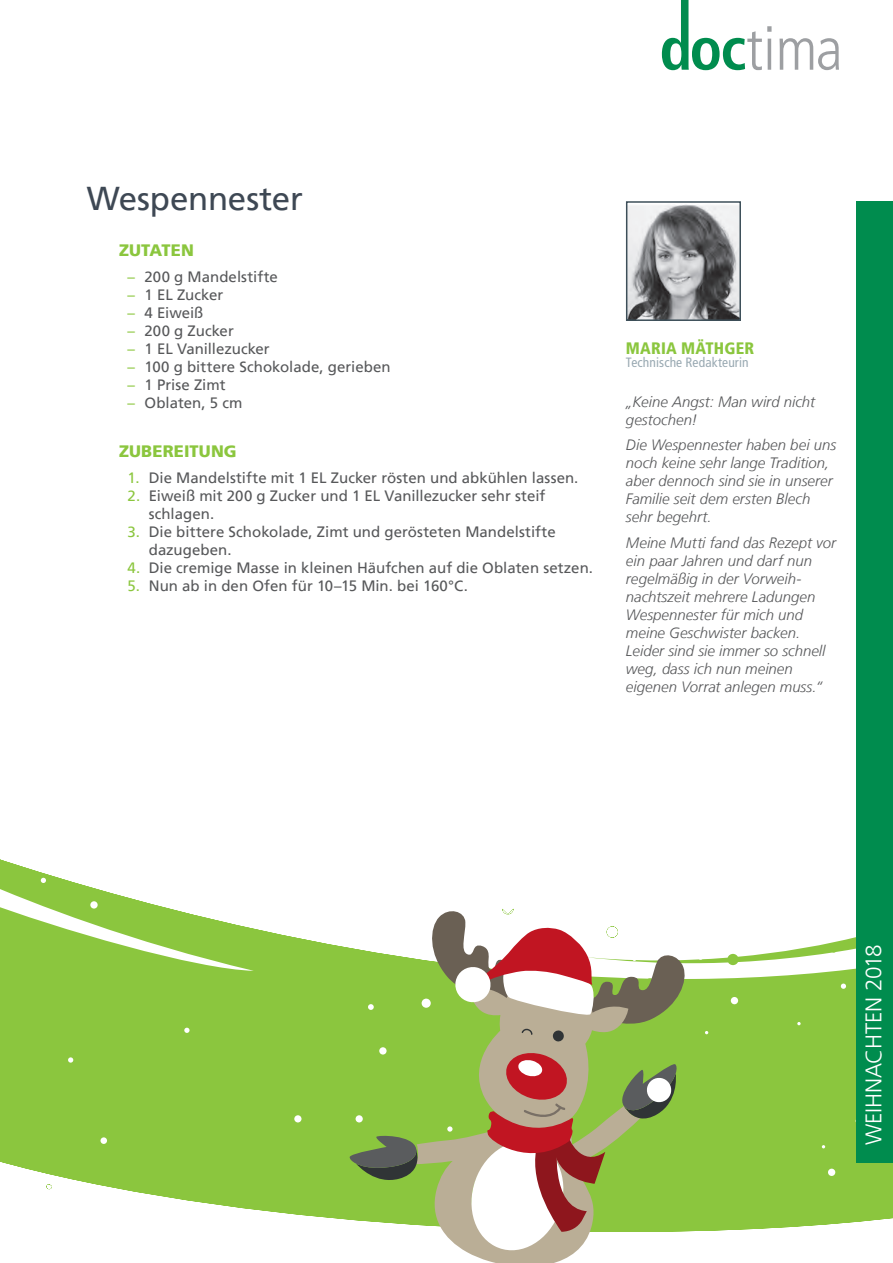
<style>
.page{position:relative;width:893px;height:1263px;background:#fff}
.page>*{position:absolute;margin:0;border:0;box-sizing:border-box;transform-origin:0 0}
.t1{font:33px "Frutiger LT";letter-spacing:-.01em;color:#3e4854}
.t2{font:300 22.5px "Frutiger LT";letter-spacing:-.015em;color:#fff}
.t3{font:900 16.5px "Frutiger LT";letter-spacing:.005em;color:#8bc63e}
.t4{font:900 condensed 16.5px "Frutiger LT";letter-spacing:.015em;color:#8bc63e}
.t5{font:15px/18px "Frutiger LT";color:#57585a}
.t6{font:italic 300 15px/18px "Frutiger LT45";color:#57585a}
.t7{font:condensed 13.5px "Frutiger LT";letter-spacing:.01em;color:#99a9b2}
.s1{color:#8bc63e}
</style>
<div class="page">
<svg style="left:662px;top:0;width:109px;height:70px"></svg>
<hr style="left:768px;top:39px;width:3px;height:31px;background:#9d9fa2">
<svg style="left:779px;top:38px;width:60px;height:32px"></svg>
<div style="left:0;top:979px;width:856px;height:117px;background:#8bc63e"></div>
<svg style="left:0;top:859px;width:856px;height:120px"></svg>
<svg style="left:824px;top:964px;width:5px;height:5px"></svg>
<svg style="left:841px;top:983px;width:5px;height:6px"></svg>
<svg style="left:698px;top:954px;width:5px;height:6px"></svg>
<div style="left:774px;top:925px;width:7px;height:7px;background:#fff;border-radius:50%"></div>
<svg style="left:797px;top:1022px;width:4px;height:3px"></svg>
<svg style="left:780px;top:960px;width:4px;height:3px"></svg>
<div style="left:719px;top:940px;width:8px;height:8px;background:#fff;border-radius:50%"></div>
<div style="left:695px;top:907px;width:8px;height:7px;background:#fff;border-radius:50%"></div>
<div style="left:731px;top:997px;width:7px;height:7px;background:#fff;border-radius:50%"></div>
<svg style="left:184px;top:1028px;width:6px;height:5px"></svg>
<svg style="left:68px;top:1057px;width:5px;height:6px"></svg>
<svg style="left:840px;top:920px;width:5px;height:5px"></svg>
<svg style="left:751px;top:907px;width:5px;height:5px"></svg>
<div style="left:628px;top:891px;width:7px;height:7px;background:#fff;border-radius:50%"></div>
<div style="left:633px;top:906px;width:9px;height:9px;background:#fff;border-radius:50%"></div>
<svg style="left:844px;top:906px;width:5px;height:6px"></svg>
<div style="left:220px;top:859px;width:7px;height:7px;background:#fff;border-radius:50%"></div>
<svg style="left:721px;top:894px;width:6px;height:6px"></svg>
<svg style="left:0;top:878px;width:254px;height:93px"></svg>
<div style="left:90px;top:901px;width:8px;height:8px;background:#fff;border-radius:50%"></div>
<div style="left:92px;top:860px;width:8px;height:7px;background:#fff;border-radius:50%"></div>
<svg style="left:399px;top:890px;width:3px;height:4px"></svg>
<svg style="left:0;top:1096px;width:893px;height:136px;fill:#8bc63e"></svg>
<div style="left:856px;top:201px;width:37px;height:961px;background:#008c4e"></div>
<svg style="left:349px;top:907px;width:339px;height:356px"></svg>
<img style="left:629px;top:204px;width:109px;height:114px">
<div style="left:626px;top:201px;width:115px;height:120px;border:2px solid #3d4f59"></div>
<h1 class="t1" style="left:87px;top:180px;width:218px">Wespennester</h1>
<p class="t3" style="left:119px;top:240px;width:76px">ZUTATEN</p>
<p class="t5" style="left:128px;top:268px;width:152px"><span class="s1">–</span> 200 g Mandelstifte</p>
<p class="t5" style="left:128px;top:286px;width:97px"><span class="s1">–</span> 1 EL Zucker</p>
<p class="t5" style="left:128px;top:304px;width:77px"><span class="s1">–</span> 4 Eiweiß</p>
<p class="t5" style="left:128px;top:322px;width:108px"><span class="s1">–</span> 200 g Zucker</p>
<p class="t5" style="left:128px;top:340px;width:144px"><span class="s1">–</span> 1 EL Vanillezucker</p>
<p class="t5" style="left:128px;top:358px;width:265px"><span class="s1">–</span> 100 g bittere Schokolade, gerieben</p>
<p class="t5" style="left:128px;top:376px;width:100px"><span class="s1">–</span> 1 Prise Zimt</p>
<p class="t5" style="left:128px;top:394px;width:116px"><span class="s1">–</span> Oblaten, 5 cm</p>
<p class="t3" style="left:119px;top:441px;width:119px">ZUBEREITUNG</p>
<p class="t5" style="left:128px;top:469px;width:452px"><span class="s1">1.</span> Die Mandelstifte mit 1 EL Zucker rösten und abkühlen lassen.</p>
<p class="t5" style="left:149px;top:487px;width:398px;text-indent:-21px"><span class="s1">2.</span> Eiweiß mit 200 g Zucker und 1 EL Vanillezucker sehr steif schlagen.</p>
<p class="t5" style="left:149px;top:523px;width:408px;text-indent:-21px"><span class="s1">3.</span> Die bittere Schokolade, Zimt und gerösteten Mandelstifte dazugeben.</p>
<p class="t5" style="left:128px;top:559px;width:467px"><span class="s1">4.</span> Die cremige Masse in kleinen Häufchen auf die Oblaten setzen.</p>
<p class="t5" style="left:128px;top:577px;width:342px"><span class="s1">5.</span> Nun ab in den Ofen für 10–15 Min. bei 160°C.</p>
<p class="t4" style="left:626px;top:338px;width:130px">MARIA MÄTHGER</p>
<p class="t7" style="left:626px;top:355px;width:124px">Technische Redakteurin</p>
<p class="t6" style="left:626px;top:393px;width:191px">„Keine Angst: Man wird nicht gestochen!</p>
<p class="t6" style="left:626px;top:436px;width:212px">Die Wespennester haben bei uns noch keine sehr lange Tradition, aber dennoch sind sie in unserer<br>Familie seit dem ersten Blech sehr begehrt.</p>
<p class="t6" style="left:626px;top:534px;width:212px">Meine Mutti fand das Rezept vor ein paar Jahren und darf nun regelmäßig in der Vorweih&shy;nachtszeit mehrere Ladungen<br>Wespennester für mich und meine Geschwister backen.<br>Leider sind sie immer so schnell weg, dass ich nun meinen eigenen Vorrat anlegen muss.“</p>
<h2 class="t2" style="left:861px;top:1145px;width:203px;rotate:-90deg">WEIHNACHTEN 2018</h2>
</div>
